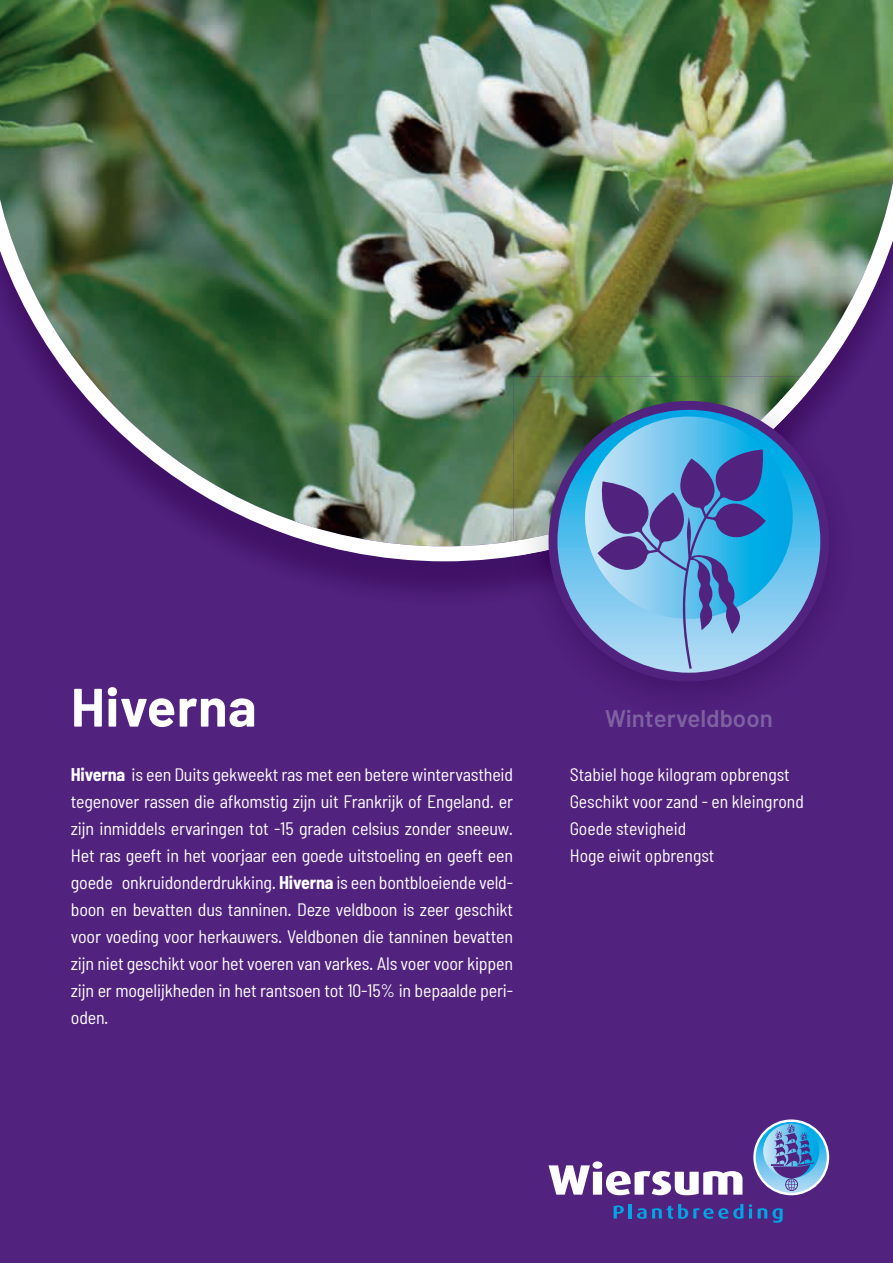
<style>
.page{position:relative;width:893px;height:1263px;background:#52227f}
.page>*{position:absolute;margin:0;border:0;box-sizing:border-box;transform-origin:0 0}
.t1{font:700 54px "Barlow";letter-spacing:.01em;color:#fff}
.t2{font:600 24px "Barlow";color:#7d61a0}
.t3{font:semi-condensed 18px/27px "Barlow";color:#fff;text-align:justify}
.s1{font-weight:700}
</style>
<div class="page">
<svg style="left:753px;top:1119px;width:76px;height:76px"></svg>
<svg style="left:756px;top:1122px;width:71px;height:71px"></svg>
<svg style="left:763px;top:1124px;width:56px;height:67px"></svg>
<svg style="left:614px;top:1205px;width:10px;height:13px"></svg>
<hr style="left:629px;top:1204px;width:3px;height:14px;background:#00a5e3">
<svg style="left:637px;top:1204px;width:106px;height:15px"></svg>
<svg style="left:749px;top:1204px;width:3px;height:14px"></svg>
<svg style="left:758px;top:1208px;width:25px;height:15px"></svg>
<svg style="left:549px;top:1161px;width:193px;height:34px"></svg>
<img style="left:274px;top:561px;width:239px;height:32px">
<img style="left:0;top:0;width:893px;height:561px">
<img style="left:513px;top:377px;width:351px;height:317px">
<img style="left:513px;top:377px;width:307px;height:179px">
<div style="left:549px;top:401px;width:280px;height:281px;background:#52227f;border-radius:50%"></div>
<svg style="left:557px;top:410px;width:263px;height:263px;background:#4fbae9"></svg>
<svg style="left:585px;top:416px;width:208px;height:253px"></svg>
<h1 class="t1" style="left:71px;top:674px;width:187px">Hiverna</h1>
<h2 class="t2" style="left:605px;top:703px;width:169px">Winterveldboon</h2>
<p class="t3" style="left:71px;top:760px;width:444px"><span class="s1">Hiverna</span> is een Duits gekweekt ras met een betere wintervastheid tegenover rassen die afkomstig zijn uit Frankrijk of Engeland. er zijn inmiddels ervaringen tot -15 graden celsius zonder sneeuw.<br>Het ras geeft in het voorjaar een goede uitstoeling en geeft een goede onkruidonderdrukking. <span class="s1">Hiverna</span> is een bontbloeiende veld&shy;boon en bevatten dus tanninen. Deze veldboon is zeer geschikt voor voeding voor herkauwers. Veldbonen die tanninen bevatten zijn niet geschikt voor het voeren van varkes. Als voer voor kippen zijn er mogelijkheden in het rantsoen tot 10-15% in bepaalde peri&shy;oden.</p>
<p class="t3" style="left:570px;top:760px;width:236px;text-align:left">Stabiel hoge kilogram opbrengst<br>Geschikt voor zand - en kleingrond<br>Goede stevigheid<br>Hoge eiwit opbrengst</p>
</div>
